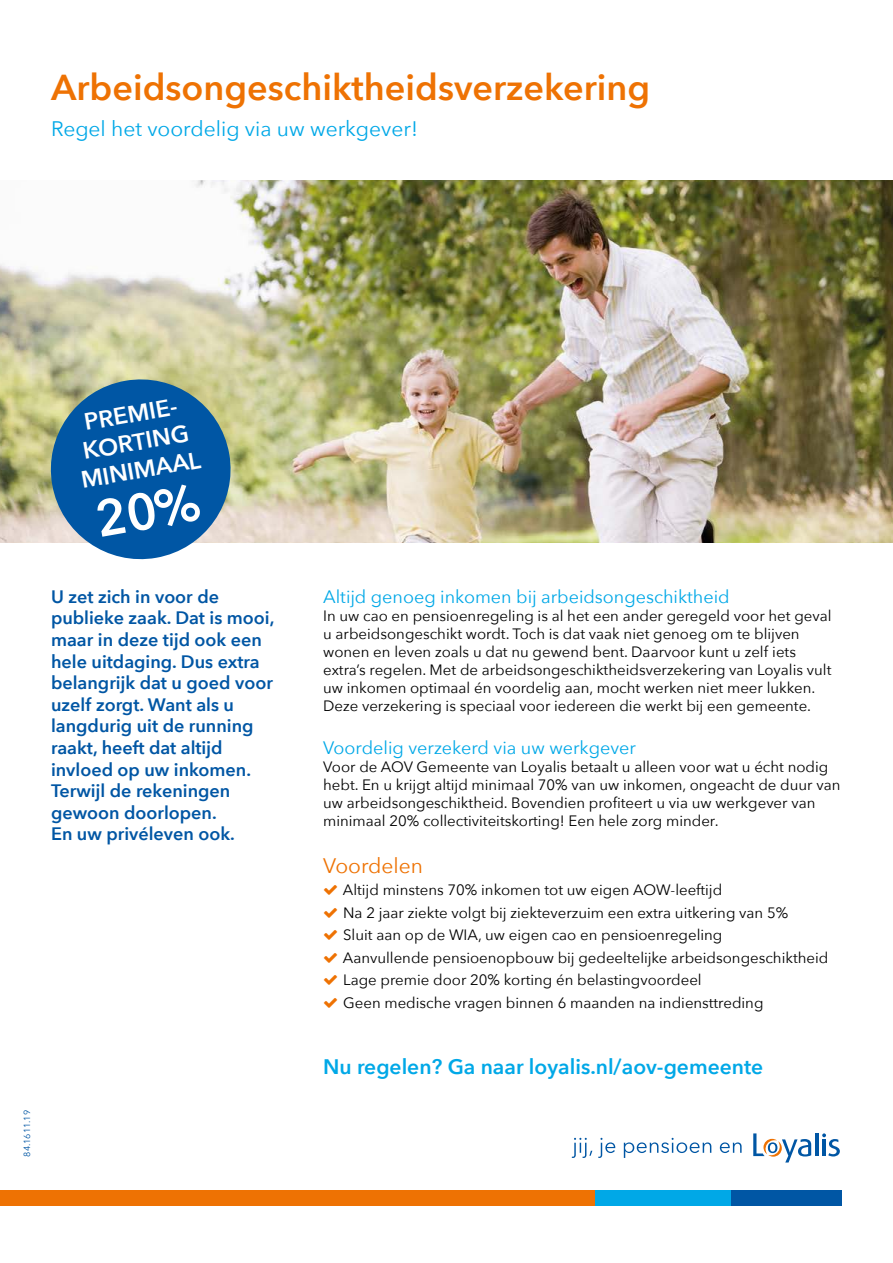
<style>
.page{position:relative;width:893px;height:1263px;background:#fff}
.page>*{position:absolute;margin:0;border:0;box-sizing:border-box;transform-origin:0 0}
.t1{font:600 36px "Avenir Next";color:#ee7203}
.t2{font:600 23.7px/28.3px "Avenir Next";color:#fff;text-align:center}
.t3{font:600 21px "Avenir Next";color:#00a8e7}
.t4{font:21px "Avenir Next";color:#00a8e7}
.t5{font:21px "Avenir Next";color:#ee7203}
.t6{font:600 18px/21.6px "Avenir Next";color:#0056a4}
.t7{font:18px "Avenir Next";color:#00a8e7}
.t8{font:15px/18px "Avenir Next";color:#000}
.t9{font:9px "Avenir Next";color:#0056a4}
</style>
<div class="page">
<div style="left:0;top:1190px;width:595px;height:16px;background:#ee7203"></div>
<div style="left:595px;top:1190px;width:136px;height:16px;background:#00a8e7"></div>
<div style="left:731px;top:1190px;width:111px;height:16px;background:#0056a4"></div>
<svg style="left:572px;top:1138px;width:20px;height:20px"></svg>
<svg style="left:598px;top:1138px;width:17px;height:20px"></svg>
<svg style="left:624px;top:1138px;width:87px;height:20px"></svg>
<svg style="left:720px;top:1142px;width:22px;height:11px"></svg>
<hr style="left:815px;top:1133px;width:3px;height:23px;background:#0056a4">
<svg style="left:822px;top:1133px;width:18px;height:23px"></svg>
<hr style="left:822px;top:1139px;width:4px;height:17px;background:#0056a4">
<svg style="left:753px;top:1133px;width:58px;height:29px"></svg>
<img style="left:0;top:181px;width:893px;height:361px">
<svg style="left:44px;top:372px;width:194px;height:188px;background:#417ca7"></svg>
<h1 class="t1" style="left:51px;top:56px;width:601px">Arbeidsongeschiktheidsverzekering</h1>
<h3 class="t4" style="left:51px;top:111px;width:368px">Regel het voordelig via uw werkgever!</h3>
<h2 class="t2" style="left:69px;top:410px;width:122px;rotate:-10deg">PREMIE--<br>KORTING<br>MINIMAAL</h2>
<p class="t9" style="left:20px;top:1157px;width:48px;rotate:-90deg">84.1611.19</p>
<p class="t6" style="left:51px;top:585px;width:225px">U zet zich in voor de publieke zaak. Dat is mooi, maar in deze tijd ook een hele uitdaging. Dus extra belangrijk dat u goed voor uzelf zorgt. Want als u langdurig uit de running raakt, heeft dat altijd invloed op uw inkomen.<br>Terwijl de rekeningen gewoon doorlopen.<br>En uw privéleven ook.</p>
<p class="t7" style="left:323px;top:581px;width:408px">Altijd genoeg inkomen bij arbeidsongeschiktheid</p>
<p class="t8" style="left:323px;top:606px;width:510px">In uw cao en pensioenregeling is al het een ander geregeld voor het geval u arbeidsongeschikt wordt. Toch is dat vaak niet genoeg om te blijven wonen en leven zoals u dat nu gewend bent. Daarvoor kunt u zelf iets extra’s regelen. Met de arbeidsongeschiktheidsverzekering van Loyalis vult uw inkomen optimaal én voordelig aan, mocht werken niet meer lukken.<br>Deze verzekering is speciaal voor iedereen die werkt bij een gemeente.</p>
<p class="t7" style="left:323px;top:732px;width:314px">Voordelig verzekerd via uw werkgever</p>
<p class="t8" style="left:323px;top:757px;width:519px">Voor de AOV Gemeente van Loyalis betaalt u alleen voor wat u écht nodig hebt. En u krijgt altijd minimaal 70% van uw inkomen, ongeacht de duur van uw arbeidsongeschiktheid. Bovendien profiteert u via uw werkgever van minimaal 20% collectiviteitskorting! Een hele zorg minder.</p>
<h3 class="t5" style="left:323px;top:848px;width:101px">Voordelen</h3>
<p class="t8" style="left:343px;top:878px;width:487px;line-height:22.5px">Altijd minstens 70% inkomen tot uw eigen AOW-leeftijd<br>Na 2 jaar ziekte volgt bij ziekteverzuim een extra uitkering van 5%<br>Sluit aan op de WIA, uw eigen cao en pensioenregeling<br>Aanvullende pensioenopbouw bij gedeeltelijke arbeidsongeschiktheid Lage premie door 20% korting én belastingvoordeel<br>Geen medische vragen binnen 6 maanden na indiensttreding</p>
<h3 class="t3" style="left:323px;top:1048px;width:442px">Nu regelen? Ga naar loyalis.nl/aov-gemeente</h3>
</div>
